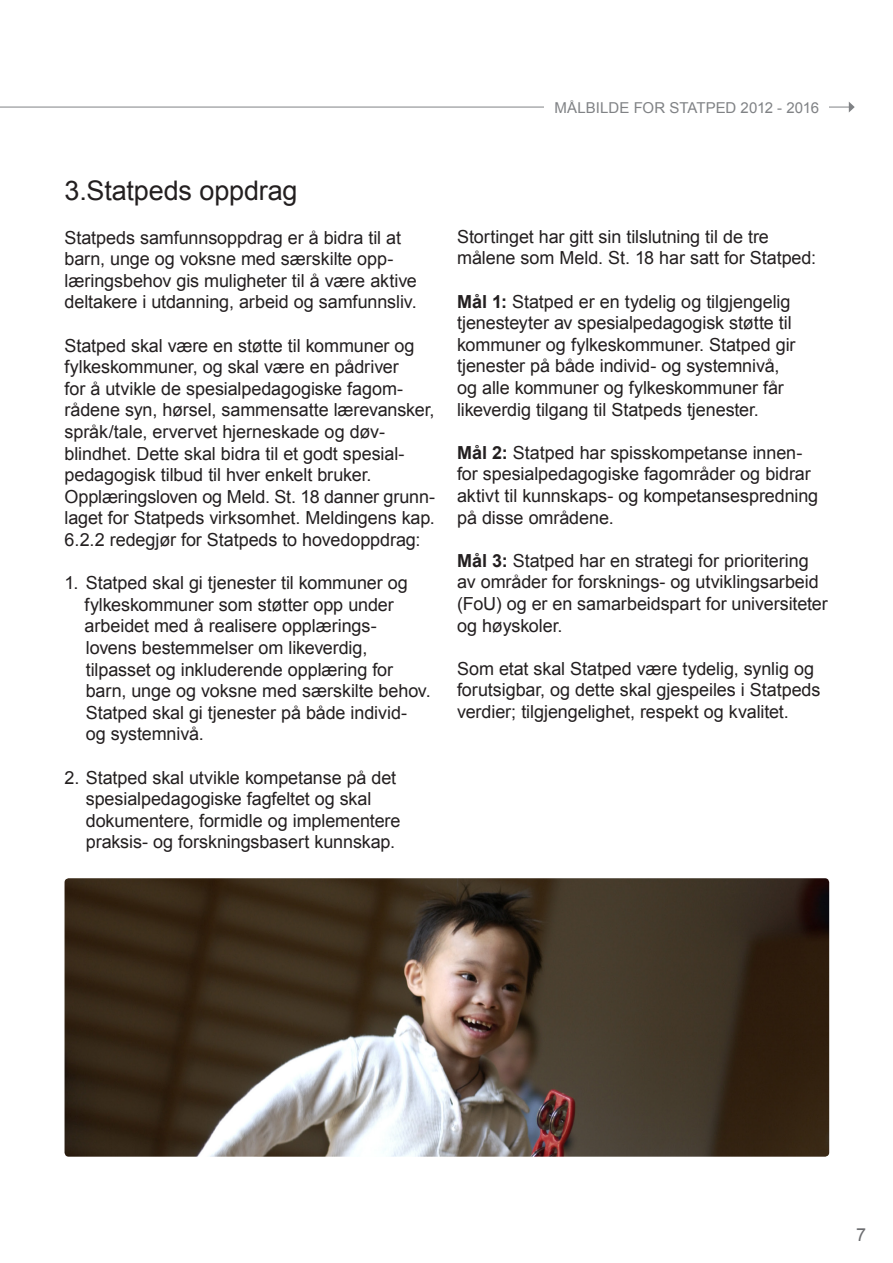
<style>
.page{position:relative;width:893px;height:1263px;background:#fff}
.page>*{position:absolute;margin:0;border:0;box-sizing:border-box;transform-origin:0 0}
.Overskrift{font:27px "Arial";letter-spacing:-.005em;color:#231f20}
.Brødtekst{font:18px/21.6px "Arial";letter-spacing:-.005em;color:#231f20}
.t1{font:18px "Arial";color:#6c6d70}
.t2{font:15px "Arial";color:#808285}
.s1{font-weight:700}
</style>
<div class="page">
<hr style="left:0;top:107px;width:850px;height:1px;background:#808285">
<svg style="left:849px;top:102px;width:6px;height:10px"></svg>
<div style="left:544px;top:102px;width:285px;height:11px;background:#fff"></div>
<img style="left:65px;top:878px;width:764px;height:279px">
<p class="t2" style="left:554px;top:97px;width:266px">MÅLBILDE FOR STATPED 2012 - 2016</p>
<p class="Overskrift" style="left:65px;top:173px;width:234px">3.Statpeds oppdrag</p>
<p class="Brødtekst" style="left:65px;top:227px;width:338px">Statpeds samfunnsoppdrag er å bidra til at barn, unge og voksne med særskilte opp-</p>
<p class="Brødtekst" style="left:65px;top:270px;width:354px">læringsbehov gis muligheter til å være aktive deltakere i utdanning, arbeid og samfunnsliv.</p>
<p class="Brødtekst" style="left:65px;top:335px;width:371px">Statped skal være en støtte til kommuner og fylkeskommuner, og skal være en pådriver<br>for å utvikle de spesialpedagogiske fagom&shy;rådene syn, hørsel, sammensatte lærevansker, språk/tale, ervervet hjerneskade og døv&shy;blindhet. Dette skal bidra til et godt spesial-</p>
<p class="Brødtekst" style="left:65px;top:464px;width:308px">pedagogisk tilbud til hver enkelt bruker.</p>
<p class="Brødtekst" style="left:65px;top:486px;width:372px">Opplæringsloven og Meld. St. 18 danner grunn-</p>
<p class="Brødtekst" style="left:65px;top:507px;width:372px">laget for Statpeds virksomhet. Meldingens kap.<br>6.2.2 redegjør for Statpeds to hovedoppdrag:</p>
<p class="Brødtekst" style="left:65px;top:572px;width:345px;text-align:center">1. Statped skal gi tjenester til kommuner og fylkeskommuner som støtter opp under</p>
<p class="Brødtekst" style="left:85px;top:615px;width:294px">arbeidet med å realisere opplærings-</p>
<p class="Brødtekst" style="left:86px;top:637px;width:283px">lovens bestemmelser om likeverdig,</p>
<p class="Brødtekst" style="left:86px;top:659px;width:309px">tilpasset og inkluderende opplæring for</p>
<p class="Brødtekst" style="left:86px;top:680px;width:346px">barn, unge og voksne med særskilte behov.</p>
<p class="Brødtekst" style="left:86px;top:702px;width:323px">Statped skal gi tjenester på både individ-</p>
<p class="Brødtekst" style="left:86px;top:723px;width:120px">og systemnivå.</p>
<p class="Brødtekst" style="left:86px;top:767px;width:316px;text-indent:-21px">2. Statped skal utvikle kompetanse på det spesialpedagogiske fagfeltet og skal dokumentere, formidle og implementere</p>
<p class="Brødtekst" style="left:86px;top:831px;width:311px">praksis- og forskningsbasert kunnskap.</p>
<p class="Brødtekst" style="left:457px;top:226px;width:360px">Stortinget har gitt sin tilslutning til de tre målene som Meld. St. 18 har satt for Statped:</p>
<p class="Brødtekst" style="left:457px;top:291px;width:340px"><span class="s1">Mål 1:</span> Statped er en tydelig og tilgjengelig tjenesteyter av spesialpedagogisk støtte til kommuner og fylkeskommuner. Statped gir tjenester på både individ- og systemnivå, og alle kommuner og fylkeskommuner får likeverdig tilgang til Statpeds tjenester.</p>
<p class="Brødtekst" style="left:457px;top:442px;width:347px"><span class="s1">Mål 2:</span> Statped har spisskompetanse innen-</p>
<p class="Brødtekst" style="left:457px;top:463px;width:355px">for spesialpedagogiske fagområder og bidrar</p>
<p class="Brødtekst" style="left:457px;top:485px;width:363px">aktivt til kunnskaps- og kompetansespredning</p>
<p class="Brødtekst" style="left:457px;top:507px;width:158px">på disse områdene.</p>
<p class="Brødtekst" style="left:457px;top:550px;width:353px"><span class="s1">Mål 3:</span> Statped har en strategi for prioritering</p>
<p class="Brødtekst" style="left:457px;top:571px;width:363px">av områder for forsknings- og utviklingsarbeid</p>
<p class="Brødtekst" style="left:457px;top:593px;width:372px">(FoU) og er en samarbeidspart for universiteter</p>
<p class="Brødtekst" style="left:457px;top:615px;width:107px">og høyskoler.</p>
<p class="Brødtekst" style="left:457px;top:658px;width:358px">Som etat skal Statped være tydelig, synlig og</p>
<p class="Brødtekst" style="left:457px;top:679px;width:365px">forutsigbar, og dette skal gjespeiles i Statpeds</p>
<p class="Brødtekst" style="left:457px;top:701px;width:333px">verdier; tilgjengelighet, respekt og kvalitet.</p>
<p class="t1" style="left:856px;top:1223px;width:12px">7</p>
</div>
